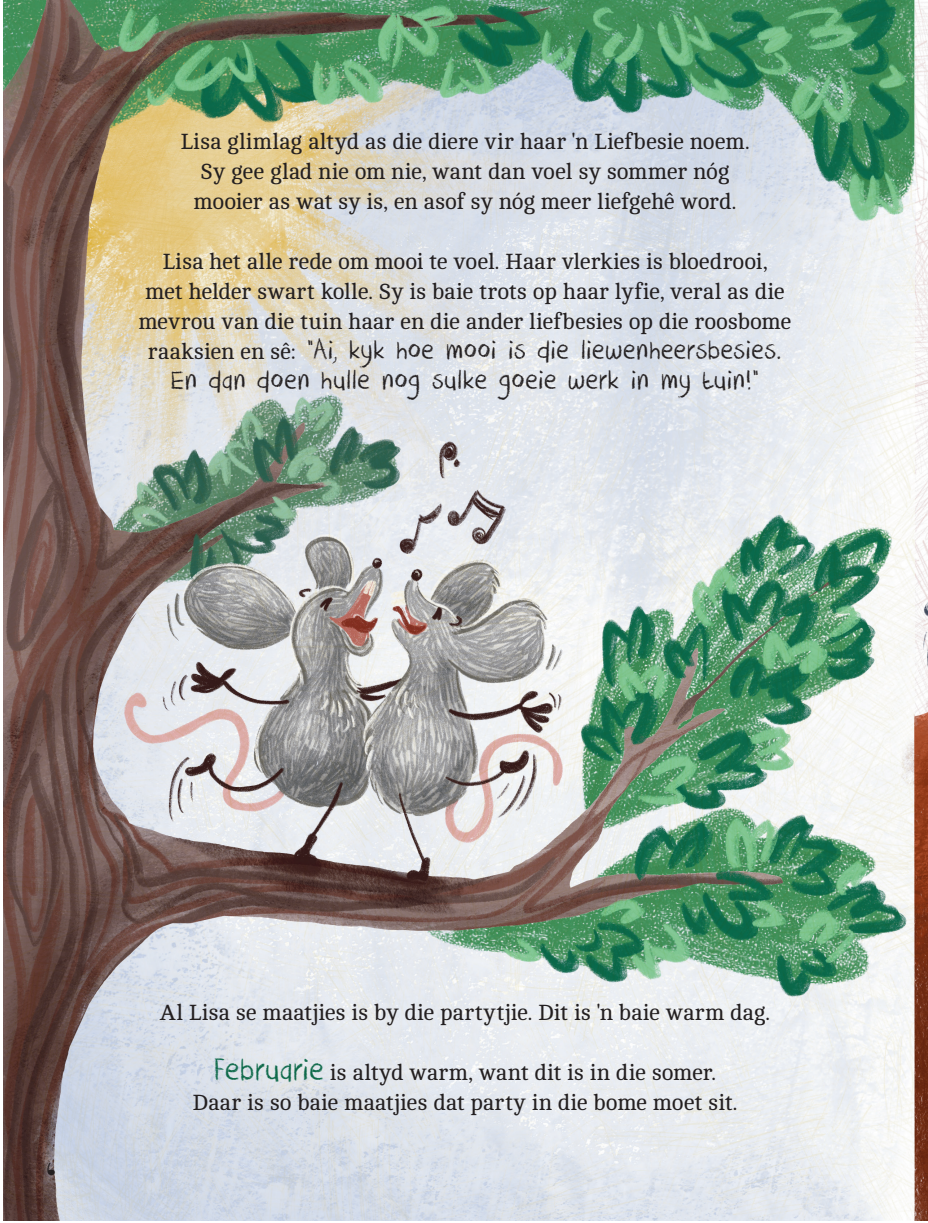
<style>
.page{position:relative;width:928px;height:1223px;background:#fff}
.page>*{position:absolute;margin:0;border:0;box-sizing:border-box;transform-origin:0 0}
.t1{font:30px/30px "DK Crayon Crumble";letter-spacing:.015em;color:#231f20;text-align:center}
.t2{font:22.5px/30px "Cambo";letter-spacing:-.005em;color:#231f20;text-align:center}
.t3{font:15px "Monstahh";color:#231f20}
.s1{font-family:"Cambo";font-size:22.5px}
.s2{font-family:"DK Crayon Crumble";font-size:34.5px;color:#0d6949}
</style>
<div class="page">
<img style="left:3px;top:0;width:924px;height:1221px">
<p class="t2" style="left:180px;top:127px;width:570px">Lisa glimlag altyd as die diere vir haar 'n Liefbesie noem.<br>Sy gee glad nie om nie, want dan voel sy sommer nóg mooier as wat sy is, en asof sy nóg meer liefgehê word.</p>
<p class="t2" style="left:138px;top:247px;width:654px">Lisa het alle rede om mooi te voel. Haar vlerkies is bloedrooi,<br>met helder swart kolle. Sy is baie trots op haar lyfie, veral as die mevrou van die tuin haar en die ander liefbesies op die roosbome</p>
<h1 class="t1" style="left:148px;top:336px;width:635px"><span class="s1">raaksien en sê:</span> “Ai, kyk hoe mooi is die liewenheersbesies.<br>En dan doen hulle nog sulke goeie werk in my tuin!“</h1>
<p class="t3" style="left:48px;top:1160px;width:10px">6</p>
<p class="t2" style="left:160px;top:997px;width:611px">Al Lisa se maatjies is by die partytjie. Dit is 'n baie warm dag.</p>
<p class="t2" style="left:192px;top:1057px;width:546px"><span class="s2">Februarie</span> is altyd warm, want dit is in die somer.<br>Daar is so baie maatjies dat party in die bome moet sit.</p>
</div>
